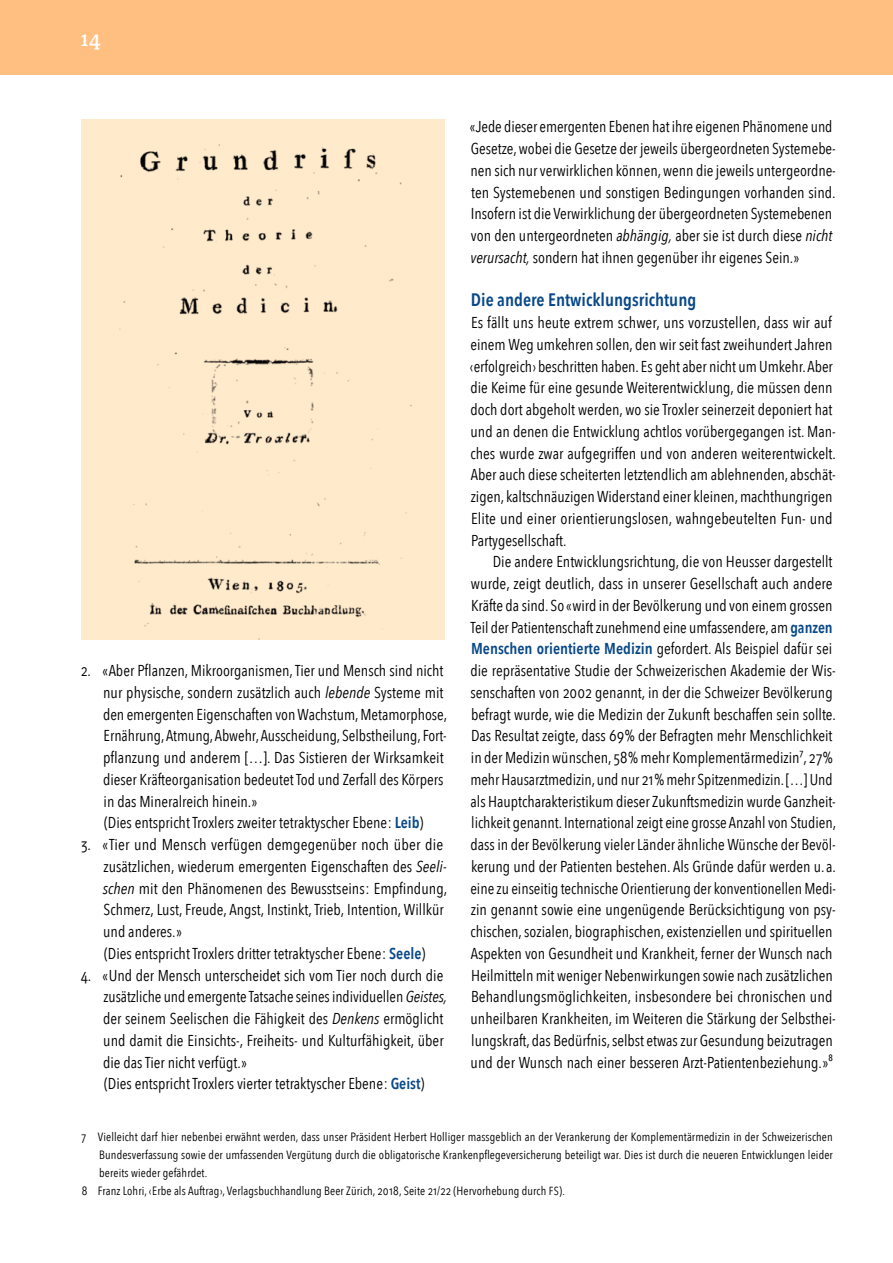
<style>
.page{position:relative;width:893px;height:1263px;background:#fff}
.page>*{position:absolute;margin:0;border:0;box-sizing:border-box;transform-origin:0 0}
.t1{font:600 21px "The Antiqua B W6";color:#fff}
.t2{font:600 18px "Avenir Next Condensed";color:#084888}
.t3{font:15.75px/21.8px "Avenir Next Condensed";color:#000}
.t4{font:12px "Avenir Next Condensed";letter-spacing:.01em;color:#000}
.s1{font-style:italic}
.s2{font-weight:600;color:#084888}
.s3{font-size:11.7px}
</style>
<div class="page">
<div style="left:0;top:0;width:893px;height:74px;background:#ffbf80"></div>
<div style="left:81px;top:119px;width:363px;height:521px;background:#ffeacc"></div>
<img style="left:119px;top:144px;width:292px;height:496px">
<h1 class="t1" style="left:81px;top:26px;width:22px">14</h1>
<p class="t3" style="left:470px;top:115px;width:368px">«Jede dieser emergenten Ebenen hat ihre eigenen Phänomene und Gesetze, wobei die Gesetze der jeweils übergeordneten Systemebe&shy;nen sich nur verwirklichen können, wenn die jeweils untergeordne&shy;ten Systemebenen und sonstigen Bedingungen vorhanden sind.<br>Insofern ist die Verwirklichung der übergeordneten Systemebenen von den untergeordneten <span class="s1">abhängig,</span> aber sie ist durch diese <span class="s1">nicht verursacht,</span> sondern hat ihnen gegenüber ihr eigenes Sein.»</p>
<p class="t2" style="left:471px;top:284px;width:227px">Die andere Entwicklungsrichtung</p>
<p class="t3" style="left:470px;top:311px;width:368px">Es fällt uns heute extrem schwer, uns vorzustellen, dass wir auf einem Weg umkehren sollen, den wir seit fast zweihundert Jahren ‹erfolgreich› beschritten haben. Es geht aber nicht um Umkehr. Aber die Keime für eine gesunde Weiterentwicklung, die müssen denn doch dort abgeholt werden, wo sie Troxler seinerzeit deponiert hat und an denen die Entwicklung achtlos vorübergegangen ist. Man&shy;ches wurde zwar aufgegriffen und von anderen weiterentwickelt.<br>Aber auch diese scheiterten letztendlich am ablehnenden, abschät&shy;zigen, kaltschnäuzigen Widerstand einer kleinen, machthungrigen Elite und einer orientierungslosen, wahngebeutelten Fun- und Partygesellschaft.</p>
<p class="t3" style="left:470px;top:550px;width:367px;text-indent:22px">Die andere Entwicklungsrichtung, die von Heusser dargestellt wurde, zeigt deutlich, dass in unserer Gesellschaft auch andere Kräfte da sind. So «wird in der Bevölkerung und von einem grossen Teil der Patientenschaft zunehmend eine umfassendere, am <span class="s2">ganzen Menschen orientierte Medizin</span> gefordert. Als Beispiel dafür sei die repräsentative Studie der Schweizerischen Akademie der Wis&shy;senschaften von 2002 genannt, in der die Schweizer Bevölkerung befragt wurde, wie die Medizin der Zukunft beschaffen sein sollte.<br>Das Resultat zeigte, dass 69% der Befragten mehr Menschlichkeit in der Medizin wünschen, 58% mehr Komplementärmedizin<sup>7</sup>, 27% mehr Hausarztmedizin, und nur 21% mehr Spitzenmedizin. […] Und als Hauptcharakteristikum dieser Zukunftsmedizin wurde Ganzheit&shy;lichkeit genannt. International zeigt eine grosse Anzahl von Studien, dass in der Bevölkerung vieler Länder ähnliche Wünsche der Bevöl&shy;kerung und der Patienten bestehen. Als Gründe dafür werden u.a. eine zu einseitig technische Orientierung der konventionellen Medi&shy;zin genannt sowie eine ungenügende Berücksichtigung von psy&shy;chischen, sozialen, biographischen, existenziellen und spirituellen Aspekten von Gesundheit und Krankheit, ferner der Wunsch nach Heilmitteln mit weniger Nebenwirkungen sowie nach zusätzlichen Behandlungsmöglichkeiten, insbesondere bei chronischen und unheilbaren Krankheiten, im Weiteren die Stärkung der Selbsthei&shy;lungskraft, das Bedürfnis, selbst etwas zur Gesundung beizutragen und der Wunsch nach einer besseren Arzt-Patientenbeziehung.»<sup>8</sup></p>
<p class="t3" style="left:103px;top:659px;width:346px;text-indent:-22px">2. «Aber Pflanzen, Mikroorganismen, Tier und Mensch sind nicht nur physische, sondern zusätzlich auch <span class="s1">lebende</span> Systeme mit den emergenten Eigenschaften von Wachstum, Metamorphose, Ernährung, Atmung, Abwehr, Ausscheidung, Selbstheilung, Fort&shy;pflanzung und anderem […]. Das Sistieren der Wirksamkeit dieser Kräfteorganisation bedeutet Tod und Zerfall des Körpers in das Mineralreich hinein.»<br>(Dies entspricht Troxlers zweiter tetraktyscher Ebene: <span class="s2">Leib</span>)</p>
<p class="t3" style="left:103px;top:833px;width:346px;text-indent:-22px">3. «Tier und Mensch verfügen demgegenüber noch über die zusätzlichen, wiederum emergenten Eigenschaften des <span class="s1">Seeli&shy;schen</span> mit den Phänomenen des Bewusstseins: Empfindung, Schmerz, Lust, Freude, Angst, Instinkt, Trieb, Intention, Willkür und anderes.»<br>(Dies entspricht Troxlers dritter tetraktyscher Ebene: <span class="s2">Seele</span>)</p>
<p class="t3" style="left:103px;top:963px;width:346px;text-indent:-22px">4. «Und der Mensch unterscheidet sich vom Tier noch durch die zusätzliche und emergente Tatsache seines individuellen <span class="s1">Geistes, </span>der seinem Seelischen die Fähigkeit des <span class="s1">Denkens</span> ermöglicht und damit die Einsichts-, Freiheits- und Kulturfähigkeit, über die das Tier nicht verfügt.»<br>(Dies entspricht Troxlers vierter tetraktyscher Ebene: <span class="s2">Geist</span>)</p>
<p class="t4" style="left:81px;top:1126px;width:753px">7 Vielleicht darf hier nebenbei erwähnt werden, dass unser Präsident Herbert Holliger massgeblich an der Verankerung der Komplementärmedizin in der Schweizerischen</p>
<p class="t4" style="left:99px;top:1144px;width:735px">Bundesverfassung sowie der umfassenden Vergütung durch die obligatorische Krankenpflegeversicherung beteiligt war. Dies ist durch die neueren Entwicklungen leider</p>
<p class="t4" style="left:99px;top:1162px;width:110px">bereits wieder gefährdet.</p>
<p class="t4" style="left:82px;top:1180px;width:485px">8 Franz Lohri, ‹Erbe als Auftrag›, Verlagsbuchhandlung Beer Zürich, 2018, Seite 21/22 (Hervorhebung durch <span class="s3">FS</span>).</p>
</div>
